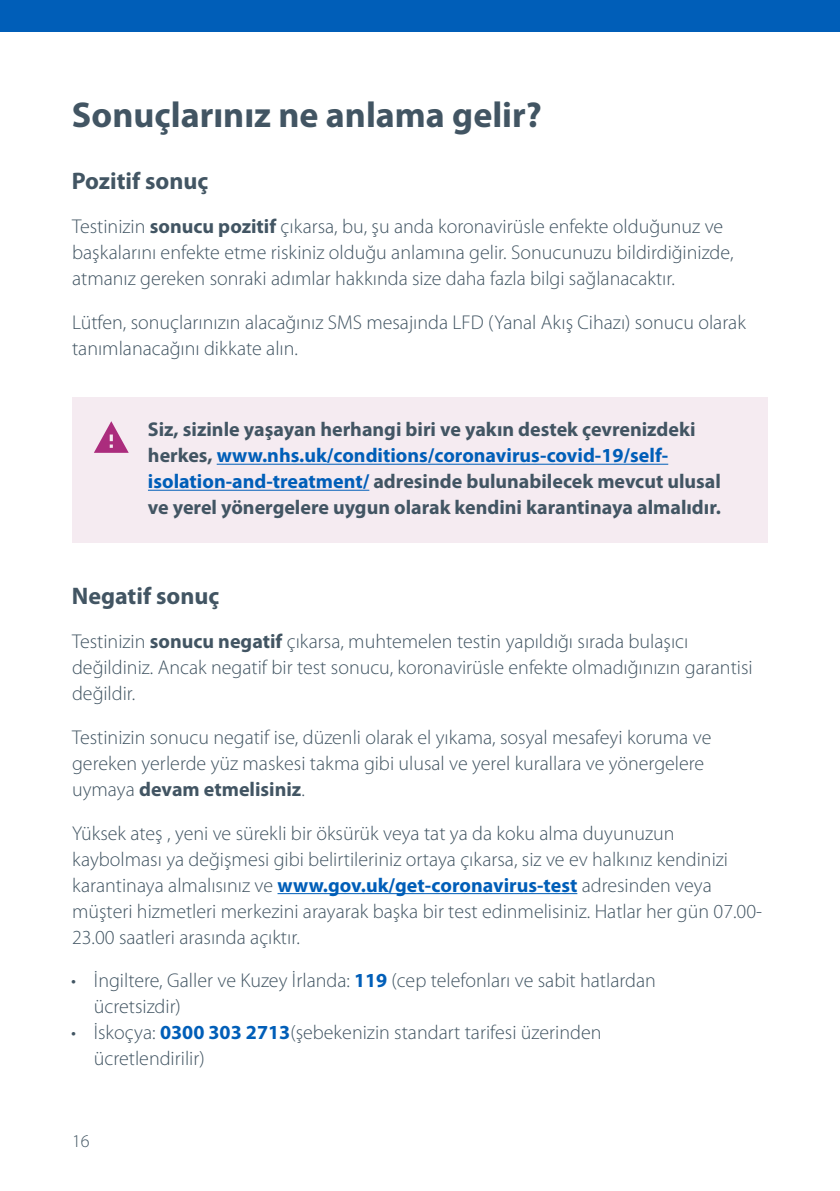
<style>
.page{position:relative;width:840px;height:1191px;background:#fff}
.page>*{position:absolute;margin:0;border:0;box-sizing:border-box;transform-origin:0 0}
.Heading_2__h2{font:700 36px "Myriad Pro";color:#425563}
.Heading_3__h3{font:700 24px "Myriad Pro";color:#425563}
.Paragraph_Black__p{font:300 20px/26px "Myriad Pro";color:#425563}
.Paragraph_Bold__p{font:300 20px/26px "Myriad Pro";color:#425563}
.Paragraph_Bold__p-2{font:700 20px/26px "Myriad Pro";color:#425563}
.Page_number__p{font:300 18px "Myriad Pro";color:#425563}
.s1{font-weight:700}
.s2{color:#005eb8}
.s3{font-weight:700;color:#005eb8}
</style>
<div class="page">
<div style="left:72px;top:397px;width:695px;height:146px;background:#f5ebf1"></div>
<svg style="left:94px;top:421px;width:35px;height:32px"></svg>
<hr style="left:216px;top:464px;width:452px;height:1px;background:#005eb8">
<hr style="left:148px;top:490px;width:221px;height:1px;background:#005eb8">
<hr style="left:277px;top:893px;width:300px;height:1px;background:#005eb8">
<div style="left:0;top:0;width:839px;height:31px;background:#005eb8"></div>
<h3 class="Heading_2__h2" style="left:72px;top:92px;width:471px">Sonuçlarınız ne anlama gelir?</h3>
<p class="Heading_3__h3" style="left:72px;top:165px;width:138px">Pozitif sonuç</p>
<p class="Paragraph_Black__p" style="left:72px;top:214px;width:662px">Testinizin <span class="s1">sonucu pozitif</span> çıkarsa, bu, şu anda koronavirüsle enfekte olduğunuz ve başkalarını enfekte etme riskiniz olduğu anlamına gelir. Sonucunuzu bildirdiğinizde, atmanız gereken sonraki adımlar hakkında size daha fazla bilgi sağlanacaktır.</p>
<p class="Paragraph_Black__p" style="left:72px;top:309px;width:674px">Lütfen, sonuçlarınızın alacağınız SMS mesajında LFD (Yanal Akış Cihazı) sonucu olarak tanımlanacağını dikkate alın.</p>
<h3 class="Paragraph_Bold__p-2" style="left:148px;top:416px;width:574px">Siz, sizinle yaşayan herhangi biri ve yakın destek çevrenizdeki herkes, <span class="s2">www.nhs.uk/conditions/coronavirus-covid-19/self&shy;isolation-and-treatment/</span> adresinde bulunabilecek mevcut ulusal ve yerel yönergelere uygun olarak kendini karantinaya almalıdır.</h3>
<p class="Heading_3__h3" style="left:72px;top:580px;width:149px">Negatif sonuç</p>
<p class="Paragraph_Black__p" style="left:72px;top:628px;width:681px">Testinizin <span class="s1">sonucu negatif</span> çıkarsa, muhtemelen testin yapıldığı sırada bulaşıcı değildiniz. Ancak negatif bir test sonucu, koronavirüsle enfekte olmadığınızın garantisi değildir.</p>
<p class="Paragraph_Black__p" style="left:72px;top:724px;width:640px">Testinizin sonucu negatif ise, düzenli olarak el yıkama, sosyal mesafeyi koruma ve gereken yerlerde yüz maskesi takma gibi ulusal ve yerel kurallara ve yönergelere uymaya <span class="s1">devam etmelisiniz</span>.</p>
<h3 class="Paragraph_Bold__p" style="left:72px;top:820px;width:691px">Yüksek ateş , yeni ve sürekli bir öksürük veya tat ya da koku alma duyunuzun kaybolması ya değişmesi gibi belirtileriniz ortaya çıkarsa, siz ve ev halkınız kendinizi karantinaya almalısınız ve <span class="s3">www.gov.uk/get-coronavirus-test</span> adresinden veya müşteri hizmetleri merkezini arayarak başka bir test edinmelisiniz. Hatlar her gün 07.00- 23.00 saatleri arasında açıktır.</h3>
<p class="Paragraph_Black__p" style="left:94px;top:967px;width:563px;text-indent:-23px">• İngiltere, Galler ve Kuzey İrlanda: <span class="s3">119</span> (cep telefonları ve sabit hatlardan ücretsizdir)</p>
<p class="Paragraph_Black__p" style="left:94px;top:1019px;width:509px;text-indent:-23px">• İskoçya: <span class="s3">0300 303 2713</span>(şebekenizin standart tarifesi üzerinden ücretlendirilir)</p>
<p class="Page_number__p" style="left:72px;top:1130px;width:19px">16</p>
</div>
